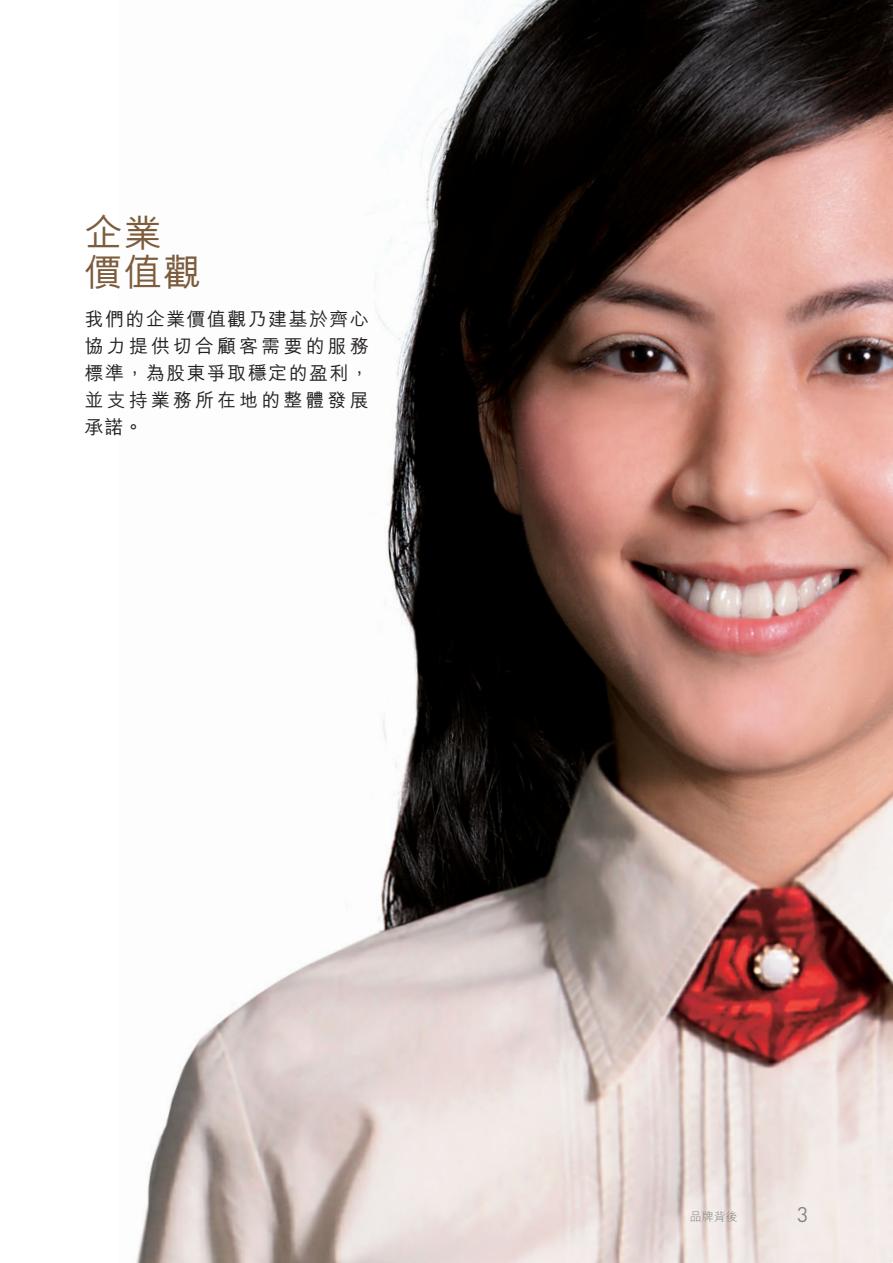
<style>
.page{position:relative;width:893px;height:1263px;background:#fff}
.page>*{position:absolute;margin:0;border:0;box-sizing:border-box;transform-origin:0 0}
.t1{font:37.5px/39px "M Hei HK Medium B5 pc H";color:#7c5c3c}
.t2{font:21px "DIN";color:#808284}
.t3{font:18.75px/27px "M Hei HK Medium B5 pc H";letter-spacing:.18em;color:#231f20;text-align:justify}
.t4{font:12px "M Hei HK Light B5 pc H";color:#808284}
</style>
<div class="page">
<img style="left:136px;top:0;width:756px;height:1263px">
<h1 class="t1" style="left:85px;top:218px;width:118px">企業價值觀</h1>
<p class="t3" style="left:85px;top:308px;width:285px">我們的企業價值觀乃建基於齊心協力提供切合顧客需要的服務標準，為股東爭取穩定的盈利，並支持業務所在地的整體發展承諾。</p>
<p class="t4" style="left:689px;top:1212px;width:49px">品牌背後</p>
<p class="t2" style="left:797px;top:1202px;width:12px">3</p>
</div>
